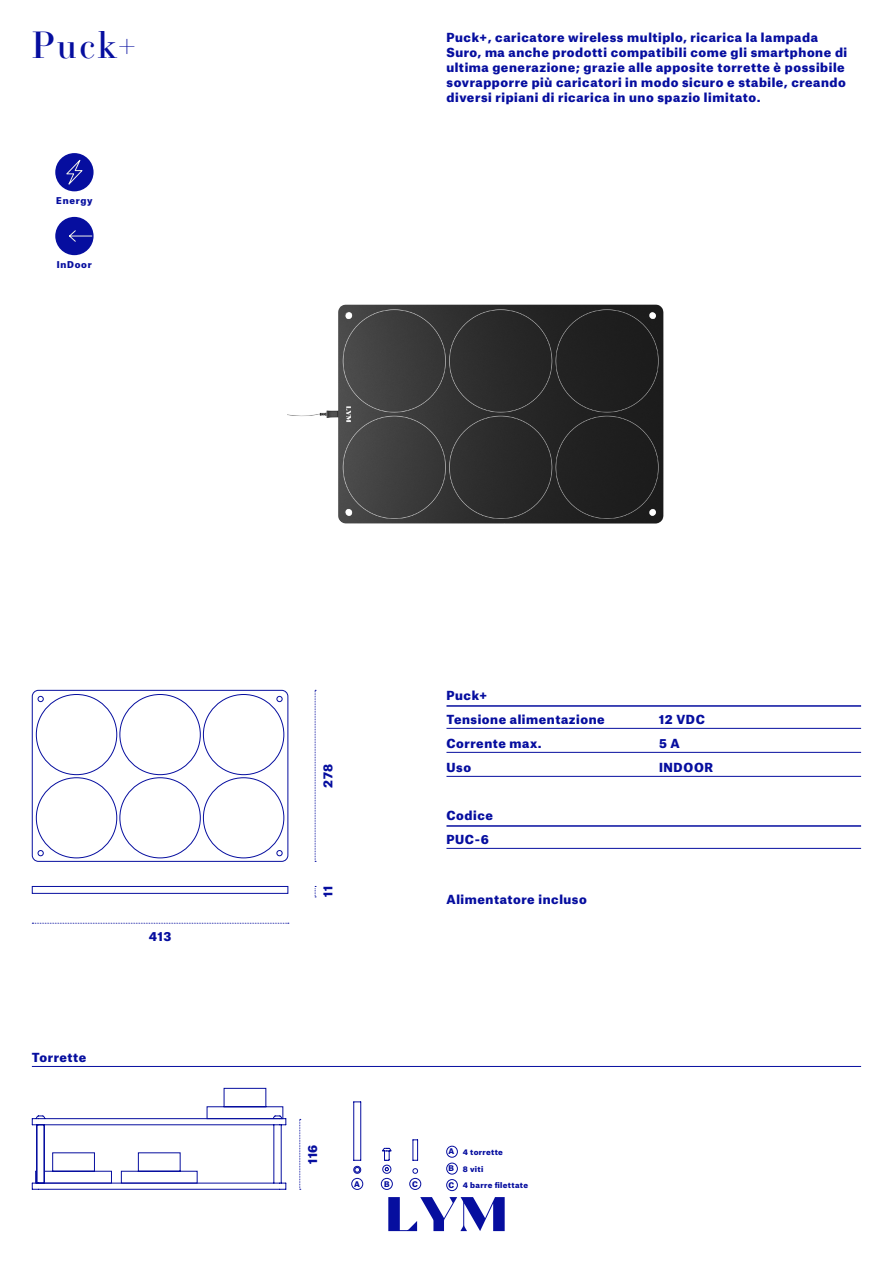
<style>
.page{position:relative;width:893px;height:1263px;background:#fff}
.page>*{position:absolute;margin:0;border:0;box-sizing:border-box;transform-origin:0 0}
.t1{font:36px "Essonnes Display";color:#060e9f}
.t2{font:900 12px/15px "Atlas Grotesk";letter-spacing:.05em;color:#060e9f}
.t3{font:900 9px "Atlas Grotesk";letter-spacing:.075em;color:#060e9f}
.t4{font:900 7.5px/16.5px "Atlas Grotesk";letter-spacing:.05em;color:#060e9f}
</style>
<div class="page">
<hr style="left:446px;top:705px;width:415px;height:2px;background:#060e9f">
<hr style="left:446px;top:728px;width:415px;height:1px;background:#060e9f">
<hr style="left:446px;top:752px;width:415px;height:1px;background:#060e9f">
<hr style="left:446px;top:776px;width:415px;height:1px;background:#060e9f">
<hr style="left:446px;top:825px;width:415px;height:2px;background:#060e9f">
<hr style="left:446px;top:848px;width:415px;height:1px;background:#060e9f">
<svg style="left:32px;top:923px;width:257px;height:1px"></svg>
<svg style="left:315px;top:690px;width:1px;height:172px"></svg>
<div style="left:32px;top:886px;width:256px;height:8px;background:#fff;border:1px solid #060e9f"></div>
<svg style="left:299px;top:1119px;width:2px;height:71px"></svg>
<svg style="left:32px;top:1087px;width:255px;height:103px"></svg>
<hr style="left:32px;top:1066px;width:829px;height:1px;background:#060e9f">
<hr style="left:360px;top:1102px;width:1px;height:58px;background:#060e9f">
<hr style="left:353px;top:1102px;width:1px;height:58px;background:#060e9f">
<svg style="left:353px;top:1160px;width:9px;height:14px"></svg>
<svg style="left:382px;top:1147px;width:10px;height:27px"></svg>
<svg style="left:413px;top:1139px;width:5px;height:22px"></svg>
<svg style="left:412px;top:1168px;width:6px;height:6px"></svg>
<div style="left:352px;top:1178px;width:11px;height:11px;border:1px solid #060e9f;border-radius:50%"></div>
<div style="left:381px;top:1178px;width:12px;height:11px;border:1px solid #060e9f;border-radius:50%"></div>
<div style="left:410px;top:1178px;width:11px;height:11px;border:1px solid #060e9f;border-radius:50%"></div>
<div style="left:55px;top:217px;width:39px;height:38px;background:#060e9f;border-radius:50%"></div>
<svg style="left:69px;top:229px;width:24px;height:14px"></svg>
<div style="left:55px;top:153px;width:39px;height:38px;background:#060e9f;border-radius:50%"></div>
<svg style="left:66px;top:160px;width:17px;height:25px"></svg>
<div style="left:446px;top:1146px;width:12px;height:11px;border:1px solid #060e9f;border-radius:50%"></div>
<div style="left:446px;top:1163px;width:12px;height:11px;border:1px solid #060e9f;border-radius:50%"></div>
<div style="left:446px;top:1179px;width:12px;height:12px;border:1px solid #060e9f;border-radius:50%"></div>
<svg style="left:32px;top:690px;width:257px;height:172px"></svg>
<img style="left:287px;top:304px;width:377px;height:220px">
<svg style="left:388px;top:1197px;width:117px;height:34px"></svg>
<h1 class="t1" style="left:32px;top:20px;width:105px">Puck+</h1>
<p class="t2" style="left:446px;top:28px;width:402px">Puck+, caricatore wireless multiplo, ricarica la lampada Suro, ma anche prodotti compatibili come gli smartphone di ultima generazione; grazie alle apposite torrette è possibile sovrapporre più caricatori in modo sicuro e stabile, creando diversi ripiani di ricarica in uno spazio limitato.</p>
<p class="t3" style="left:56px;top:193px;width:38px">Energy</p>
<p class="t3" style="left:57px;top:257px;width:36px">InDoor</p>
<p class="t2" style="left:32px;top:1048px;width:56px">Torrette</p>
<p class="t2" style="left:149px;top:927px;width:24px">413</p>
<p class="t2" style="left:319px;top:788px;width:26px;rotate:-90deg">278</p>
<p class="t2" style="left:319px;top:897px;width:12px;rotate:-90deg">11</p>
<p class="t2" style="left:446px;top:682px;width:160px;line-height:24px">Puck+<br>Tensione alimentazione</p>
<p class="t2" style="left:659px;top:710px;width:47px">12 VDC</p>
<p class="t2" style="left:446px;top:734px;width:97px">Corrente max.</p>
<p class="t2" style="left:659px;top:734px;width:22px">5 A</p>
<p class="t2" style="left:446px;top:758px;width:26px">Uso</p>
<p class="t2" style="left:659px;top:758px;width:56px">INDOOR</p>
<p class="t2" style="left:446px;top:802px;width:48px;line-height:24px">Codice<br>PUC-6</p>
<p class="t2" style="left:446px;top:890px;width:142px">Alimentatore incluso</p>
<p class="t2" style="left:304px;top:1164px;width:21px;rotate:-90deg">116</p>
<p class="t4" style="left:354px;top:1175px;width:7px">A</p>
<p class="t4" style="left:384px;top:1175px;width:7px">B</p>
<p class="t4" style="left:412px;top:1175px;width:7px">C</p>
<p class="t4" style="left:448px;top:1142px;width:7px">A</p>
<p class="t4" style="left:448px;top:1159px;width:7px">B<br>C</p>
<p class="t4" style="left:463px;top:1143px;width:42px">4 torrette</p>
<p class="t4" style="left:463px;top:1160px;width:22px">8 viti</p>
<p class="t4" style="left:463px;top:1176px;width:67px">4 barre filettate</p>
</div>
